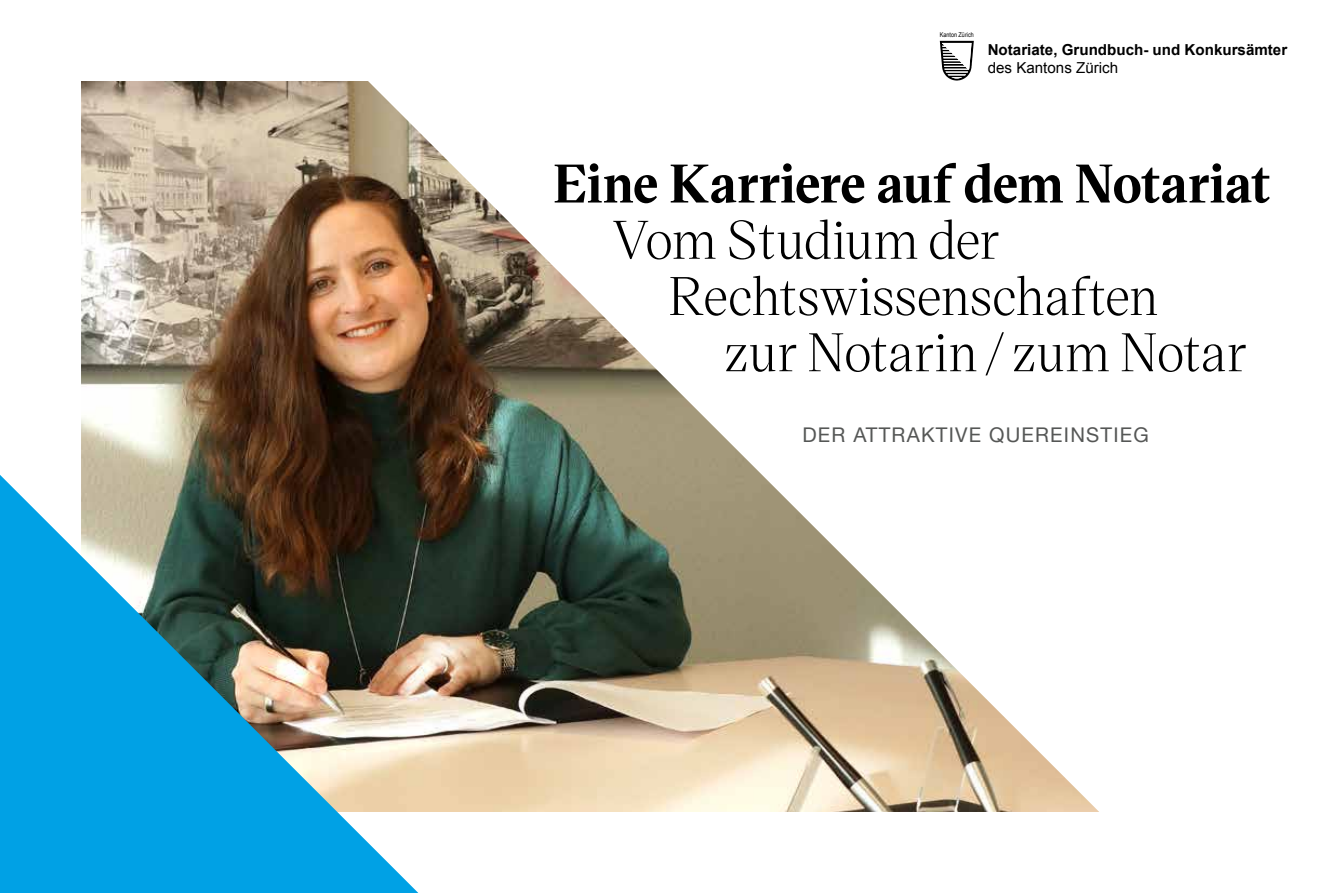
<style>
.page{position:relative;width:1340px;height:893px;background:#fff}
.page>*{position:absolute;margin:0;border:0;box-sizing:border-box;transform-origin:0 0}
.t1{font:52.65px "Victor Serif";letter-spacing:-.005em;color:#000}
.t2{font:700 52.65px "Victor Serif";letter-spacing:-.01em;color:#000}
.t3{font:20.25px "Helvetica Neue";letter-spacing:.06em;color:#555756}
.t4{font:700 15.08px "Arial";color:#000}
.t5{font:15.08px "Arial";color:#000}
.t6{font:6.75px "Arial Narrow";color:#000}
</style>
<div class="page">
<img style="left:81px;top:81px;width:239px;height:394px">
<svg style="left:0;top:475px;width:320px;height:418px;background:#2e90b4"></svg>
<img style="left:320px;top:40px;width:779px;height:853px">
<svg style="left:939px;top:41px;width:34px;height:40px"></svg>
<p class="t6" style="left:939px;top:30px;width:35px">Kanton Zürich</p>
<p class="t4" style="left:987px;top:40px;width:301px">Notariate, Grundbuch- und Konkursämter</p>
<p class="t5" style="left:987px;top:58px;width:132px">des Kantons Zürich</p>
<p class="t2" style="left:553px;top:148px;width:719px">Eine Karriere auf dem Notariat</p>
<p class="t1" style="left:611px;top:204px;width:389px">Vom Studium der</p>
<p class="t1" style="left:668px;top:260px;width:492px">Rechtswissenschaften</p>
<p class="t1" style="left:724px;top:316px;width:524px">zur Notarin/ zum Notar</p>
<p class="t3" style="left:802px;top:420px;width:348px">DER ATTRAKTIVE QUEREINSTIEG</p>
</div>
